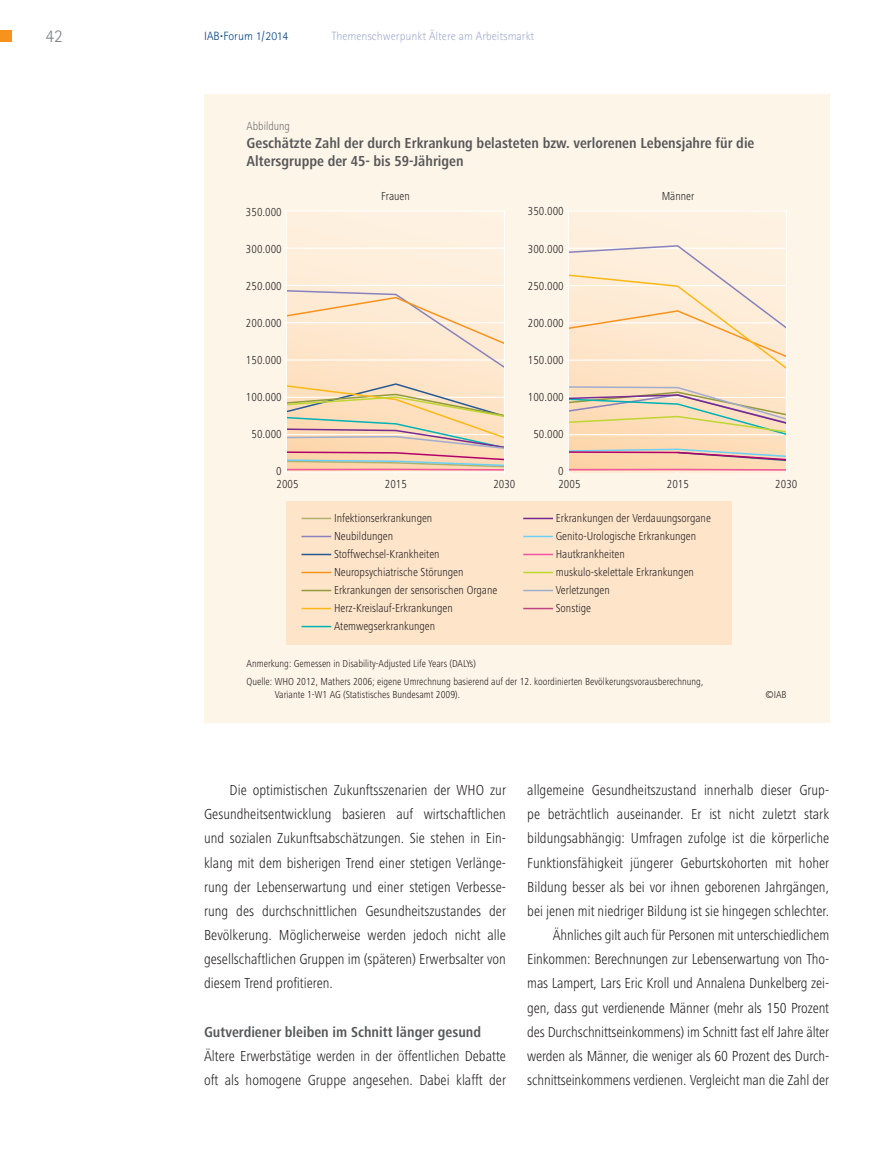
<style>
.page{position:relative;width:893px;height:1149px;background:#fff}
.page>*{position:absolute;margin:0;border:0;box-sizing:border-box;transform-origin:0 0}
.t1{font:300 18px "Rotis Sans Serif";color:#808285}
.t2{font:300 condensed 15px/24.2px "Frutiger Next LT";color:#231f20;text-align:justify}
.t3{font:700 condensed 15px/18px "Frutiger Next LT";color:#57585a}
.t4{font:300 condensed 12px/18px "Frutiger Next LT";color:#231f20}
.t5{font:300 12px "Rotis Sans Serif";color:#a0acce}
.t6{font:300 12px "Rotis Sans Serif";color:#014081}
.t7{font:300 condensed 12px "Frutiger Next LT";color:#6c6d70}
.t8{font:300 condensed 10.5px/17.7px "Frutiger Next LT";color:#231f20}
</style>
<div class="page">
<div style="left:0;top:30px;width:12px;height:12px;background:#f7931d"></div>
<div style="left:204px;top:94px;width:625px;height:628px;background:#fef5e9"></div>
<svg style="left:287px;top:218px;width:217px;height:164px"></svg>
<hr style="left:286px;top:247px;width:219px;height:1px;background:#fff">
<hr style="left:286px;top:210px;width:1px;height:261px;background:#fff">
<hr style="left:504px;top:210px;width:1px;height:264px;background:#fff">
<hr style="left:284px;top:210px;width:221px;height:1px;background:#fff">
<svg style="left:284px;top:285px;width:220px;height:86px"></svg>
<svg style="left:284px;top:382px;width:220px;height:92px"></svg>
<svg style="left:569px;top:211px;width:217px;height:257px"></svg>
<hr style="left:568px;top:210px;width:1px;height:262px;background:#fff">
<hr style="left:566px;top:471px;width:221px;height:1px;background:#fff">
<hr style="left:786px;top:210px;width:1px;height:264px;background:#fff">
<hr style="left:566px;top:210px;width:221px;height:1px;background:#fff">
<svg style="left:566px;top:244px;width:220px;height:128px"></svg>
<svg style="left:568px;top:468px;width:218px;height:6px"></svg>
<svg style="left:566px;top:385px;width:220px;height:52px"></svg>
<svg style="left:569px;top:447px;width:217px;height:15px"></svg>
<div style="left:287px;top:501px;width:445px;height:144px;background:#fee5ca"></div>
<hr style="left:301px;top:517px;width:30px;height:2px;background:#aeb26c">
<hr style="left:301px;top:535px;width:30px;height:2px;background:#8781bd">
<hr style="left:301px;top:553px;width:30px;height:2px;background:#285894">
<hr style="left:301px;top:571px;width:30px;height:2px;background:#f7931d">
<hr style="left:301px;top:589px;width:30px;height:2px;background:#919a3c">
<hr style="left:301px;top:607px;width:30px;height:2px;background:#fcb814">
<hr style="left:301px;top:625px;width:30px;height:2px;background:#00b2b5">
<hr style="left:523px;top:517px;width:30px;height:2px;background:#762a91">
<hr style="left:523px;top:535px;width:30px;height:2px;background:#6bcff6">
<hr style="left:523px;top:553px;width:30px;height:2px;background:#ef56a0">
<hr style="left:523px;top:571px;width:30px;height:2px;background:#bed630">
<hr style="left:523px;top:589px;width:30px;height:2px;background:#a0acce">
<hr style="left:523px;top:607px;width:30px;height:2px;background:#be4582">
<p class="t1" style="left:45px;top:29px;width:19px">42</p>
<p class="t6" style="left:204px;top:32px;width:86px">IAB <sup>.</sup> Forum 1/2014</p>
<p class="t5" style="left:332px;top:32px;width:204px">Themenschwerpunkt Ältere am Arbeitsmarkt</p>
<p class="t7" style="left:247px;top:122px;width:45px">Abbildung</p>
<p class="t3" style="left:247px;top:136px;width:509px">Geschätzte Zahl der durch Erkrankung belasteten bzw. verlorenen Lebensjahre für die<br>Altersgruppe der 45- bis 59-Jährigen</p>
<p class="t4" style="left:381px;top:188px;width:30px">Frauen</p>
<p class="t4" style="left:662px;top:188px;width:34px">Männer</p>
<p class="t4" style="left:246px;top:204px;width:37px">350.000</p>
<p class="t4" style="left:246px;top:241px;width:37px">300.000</p>
<p class="t4" style="left:246px;top:278px;width:37px">250.000</p>
<p class="t4" style="left:246px;top:315px;width:37px">200.000</p>
<p class="t4" style="left:246px;top:352px;width:37px">150.000</p>
<p class="t4" style="left:246px;top:389px;width:37px">100.000</p>
<p class="t4" style="left:251px;top:426px;width:32px">50.000</p>
<p class="t4" style="left:276px;top:463px;width:7px">0</p>
<p class="t4" style="left:528px;top:204px;width:37px">350.000</p>
<p class="t4" style="left:528px;top:241px;width:37px">300.000</p>
<p class="t4" style="left:528px;top:278px;width:37px">250.000</p>
<p class="t4" style="left:528px;top:315px;width:37px">200.000</p>
<p class="t4" style="left:528px;top:352px;width:37px">150.000</p>
<p class="t4" style="left:528px;top:389px;width:37px">100.000</p>
<p class="t4" style="left:533px;top:426px;width:32px">50.000</p>
<p class="t4" style="left:558px;top:463px;width:7px">0</p>
<p class="t4" style="left:276px;top:475px;width:24px">2005</p>
<p class="t4" style="left:385px;top:475px;width:24px">2015</p>
<p class="t4" style="left:493px;top:475px;width:24px">2030</p>
<p class="t4" style="left:558px;top:476px;width:24px">2005</p>
<p class="t4" style="left:667px;top:476px;width:24px">2015</p>
<p class="t4" style="left:775px;top:476px;width:24px">2030</p>
<p class="t4" style="left:334px;top:510px;width:165px">Infektionserkrankungen<br>Neubildungen<br>Stoffwechsel-Krankheiten<br>Neuropsychiatrische Störungen<br>Erkrankungen der sensorischen Organe<br>Herz-Kreislauf-Erkrankungen<br>Atemwegserkrankungen</p>
<p class="t4" style="left:556px;top:510px;width:157px">Erkrankungen der Verdauungsorgane<br>Genito-Urologische Erkrankungen<br>Hautkrankheiten<br>muskulo-skelettale Erkrankungen<br>Verletzungen<br>Sonstige</p>
<p class="t8" style="left:247px;top:655px;width:458px">Anmerkung: Gemessen in Disability-Adjusted Life Years (DALYs)<br>Quelle: WHO 2012, Mathers 2006; eigene Umrechnung basierend auf der 12. koordinierten Bevölkerungsvorausberechnung,</p>
<p class="t8" style="left:275px;top:686px;width:187px">Variante 1-W1 AG (Statistisches Bundesamt 2009).</p>
<p class="t8" style="left:765px;top:686px;width:23px">©IAB</p>
<p class="t2" style="left:204px;top:779px;width:303px;text-indent:26px">Die optimistischen Zukunftsszenarien der WHO zur Gesundheitsentwicklung basieren auf wirtschaftlichen und sozialen Zukunftsabschätzungen. Sie stehen in Ein&shy;klang mit dem bisherigen Trend einer stetigen Verlänge&shy;rung der Lebenserwartung und einer stetigen Verbesse&shy;rung des durchschnittlichen Gesundheitszustandes der Bevölkerung. Möglicherweise werden jedoch nicht alle gesellschaftlichen Gruppen im (späteren) Erwerbsalter von diesem Trend profitieren.</p>
<p class="t3" style="left:204px;top:1023px;width:279px">Gutverdiener bleiben im Schnitt länger gesund</p>
<p class="t2" style="left:204px;top:1045px;width:303px">Ältere Erwerbstätige werden in der öffentlichen Debatte oft als homogene Gruppe angesehen. Dabei klafft der</p>
<p class="t2" style="left:527px;top:779px;width:303px;text-align:right">allgemeine Gesundheitszustand innerhalb dieser Grup&shy;pe beträchtlich auseinander. Er ist nicht zuletzt stark bildungsabhängig: Umfragen zufolge ist die körperliche Funktionsfähigkeit jüngerer Geburtskohorten mit hoher Bildung besser als bei vor ihnen geborenen Jahrgängen, bei jenen mit niedriger Bildung ist sie hingegen schlechter.<br>Ähnliches gilt auch für Personen mit unterschiedlichem Einkommen: Berechnungen zur Lebenserwartung von Tho&shy;mas Lampert, Lars Eric Kroll und Annalena Dunkelberg zei&shy;gen, dass gut verdienende Männer (mehr als 150 Prozent des Durchschnittseinkommens) im Schnitt fast elf Jahre älter werden als Männer, die weniger als 60 Prozent des Durch&shy;schnittseinkommens verdienen. Vergleicht man die Zahl der</p>
</div>
